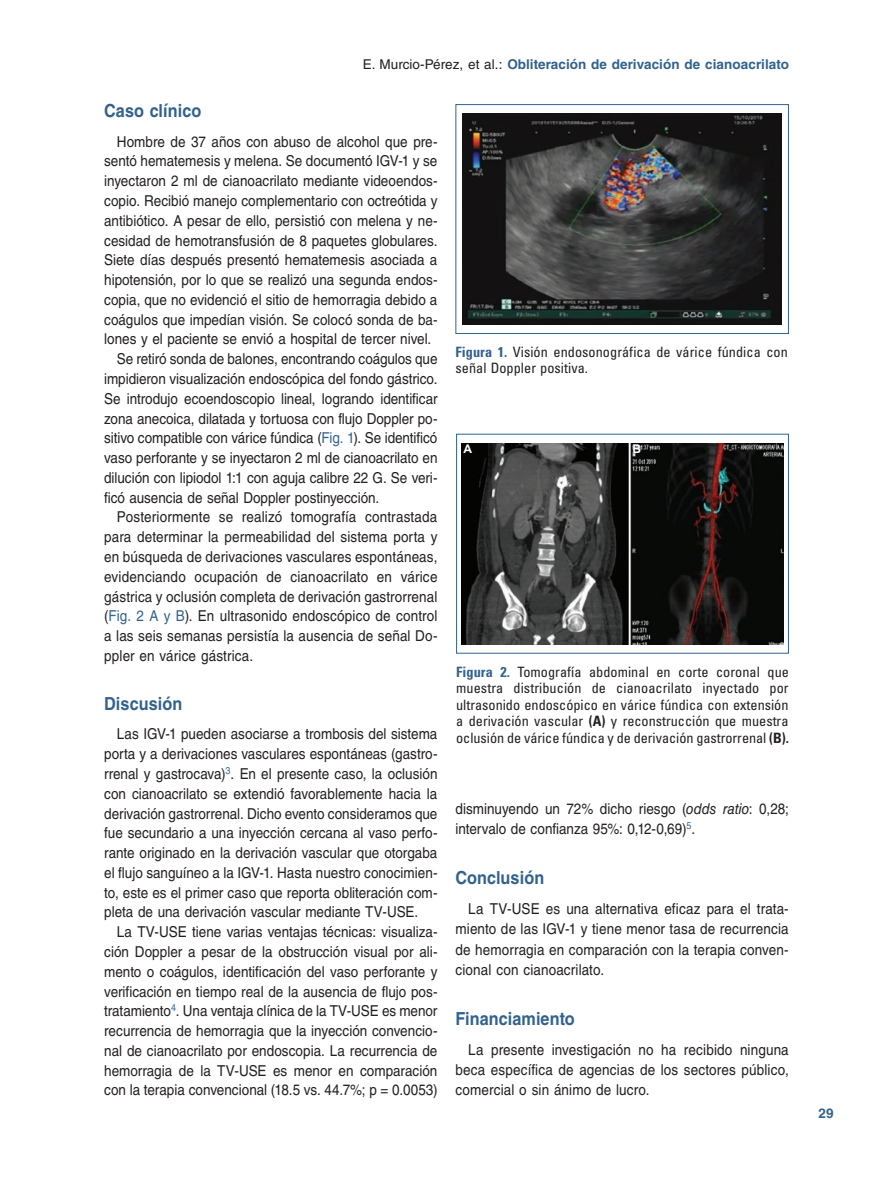
<style>
.page{position:relative;width:893px;height:1191px;background:#fff}
.page>*{position:absolute;margin:0;border:0;box-sizing:border-box;transform-origin:0 0}
.t1{font:700 18px "Helvetica LT Std";letter-spacing:.005em;color:#32628e;scale:.9 1}
.t2{font:15px/19.8px "Helvetica LT Std";color:#231f20;text-align:justify;scale:.9 1}
.t3{font:condensed 14.25px/16.5px "Univers LT Std";letter-spacing:.005em;color:#231f20}
.t4{font:700 13.5px "Helvetica LT Std";letter-spacing:.005em;color:#32628e}
.t5{font:700 12px "Arial";color:#fff}
.s1{font-weight:400;color:#231f20}
.s2{color:#32628e}
.s3{font-weight:700;color:#32628e}
.s4{font-weight:700}
.s5{font-style:italic}
</style>
<div class="page">
<img style="left:463px;top:113px;width:318px;height:212px">
<div style="left:455px;top:104px;width:334px;height:230px;border:1px solid #32628e"></div>
<img style="left:461px;top:443px;width:323px;height:201px">
<div style="left:456px;top:434px;width:333px;height:219px;border:1px solid #32628e"></div>
<p class="t4" style="left:363px;top:56px;width:428px"><span class="s1">E. Murcio-Pérez, et al.:</span> Obliteración de derivación de cianoacrilato</p>
<p class="t1" style="left:104px;top:100px;width:110px">Caso clínico</p>
<p class="t2" style="left:117px;top:131px;width:358px">Hombre de 37 años con abuso de alcohol que pre-</p>
<p class="t2" style="left:104px;top:151px;width:372px">sentó hematemesis y melena. Se documentó IGV-1 y se</p>
<p class="t2" style="left:104px;top:171px;width:372px">inyectaron 2 ml de cianoacrilato mediante videoendos-</p>
<p class="t2" style="left:104px;top:191px;width:372px">copio. Recibió manejo complementario con octreótida y</p>
<p class="t2" style="left:104px;top:211px;width:372px">antibiótico. A pesar de ello, persistió con melena y ne-</p>
<p class="t2" style="left:104px;top:230px;width:372px">cesidad de hemotransfusión de 8 paquetes globulares.</p>
<p class="t2" style="left:104px;top:250px;width:372px">Siete días después presentó hematemesis asociada a</p>
<p class="t2" style="left:104px;top:270px;width:372px">hipotensión, por lo que se realizó una segunda endos-</p>
<p class="t2" style="left:104px;top:290px;width:372px">copia, que no evidenció el sitio de hemorragia debido a</p>
<p class="t2" style="left:104px;top:309px;width:372px">coágulos que impedían visión. Se colocó sonda de ba-</p>
<p class="t2" style="left:104px;top:329px;width:365px">lones y el paciente se envió a hospital de tercer nivel.</p>
<p class="t2" style="left:117px;top:349px;width:358px">Se retiró sonda de balones, encontrando coágulos que</p>
<p class="t2" style="left:104px;top:369px;width:372px">impidieron visualización endoscópica del fondo gástrico.</p>
<p class="t2" style="left:104px;top:388px;width:372px">Se introdujo ecoendoscopio lineal, logrando identificar</p>
<p class="t2" style="left:104px;top:408px;width:372px">zona anecoica, dilatada y tortuosa con flujo Doppler po-</p>
<p class="t2" style="left:104px;top:428px;width:372px">sitivo compatible con várice fúndica (<span class="s2">Fig. 1</span>). Se identificó</p>
<p class="t2" style="left:104px;top:448px;width:372px">vaso perforante y se inyectaron 2 ml de cianoacrilato en</p>
<p class="t2" style="left:104px;top:468px;width:372px">dilución con lipiodol 1:1 con aguja calibre 22 G. Se veri-</p>
<p class="t2" style="left:104px;top:487px;width:307px">ficó ausencia de señal Doppler postinyección.</p>
<p class="t2" style="left:117px;top:507px;width:358px">Posteriormente se realizó tomografía contrastada</p>
<p class="t2" style="left:104px;top:527px;width:372px">para determinar la permeabilidad del sistema porta y</p>
<p class="t2" style="left:104px;top:547px;width:372px">en búsqueda de derivaciones vasculares espontáneas,</p>
<p class="t2" style="left:104px;top:566px;width:372px">evidenciando ocupación de cianoacrilato en várice</p>
<p class="t2" style="left:104px;top:586px;width:372px">gástrica y oclusión completa de derivación gastrorrenal</p>
<p class="t2" style="left:104px;top:606px;width:372px">(<span class="s2">Fig. 2 A y B</span>). En ultrasonido endoscópico de control</p>
<p class="t2" style="left:104px;top:626px;width:372px">a las seis semanas persistía la ausencia de señal Do-</p>
<p class="t2" style="left:104px;top:645px;width:167px">ppler en várice gástrica.</p>
<p class="t1" style="left:104px;top:692px;width:88px">Discusión</p>
<p class="t2" style="left:104px;top:724px;width:372px;text-indent:13px">Las IGV-1 pueden asociarse a trombosis del sistema porta y a derivaciones vasculares espontáneas (gastro&shy;rrenal y gastrocava)<sup>3</sup>. En el presente caso, la oclusión con cianoacrilato se extendió favorablemente hacia la derivación gastrorrenal. Dicho evento consideramos que fue secundario a una inyección cercana al vaso perfo&shy;rante originado en la derivación vascular que otorgaba el flujo sanguíneo a la IGV-1. Hasta nuestro conocimien&shy;to, este es el primer caso que reporta obliteración com&shy;pleta de una derivación vascular mediante TV-USE.</p>
<p class="t2" style="left:104px;top:922px;width:372px;text-indent:13px">La TV-USE tiene varias ventajas técnicas: visualiza&shy;ción Doppler a pesar de la obstrucción visual por ali&shy;mento o coágulos, identificación del vaso perforante y verificación en tiempo real de la ausencia de flujo pos&shy;tratamiento<sup>4</sup>. Una ventaja clínica de la TV-USE es menor recurrencia de hemorragia que la inyección convencio&shy;nal de cianoacrilato por endoscopia. La recurrencia de hemorragia de la TV-USE es menor en comparación con la terapia convencional (18.5 vs. 44.7%; p = 0.0053)</p>
<p class="t3" style="left:455px;top:343px;width:334px"><span class="s3">Figura 1.</span> Visión endosonográfica de várice fúndica con señal Doppler positiva.</p>
<p class="t5" style="left:464px;top:440px;width:10px">A</p>
<p class="t5" style="left:632px;top:440px;width:10px">B</p>
<p class="t3" style="left:456px;top:663px;width:334px;text-align:justify"><span class="s3">Figura 2.</span> Tomografía abdominal en corte coronal que muestra distribución de cianoacrilato inyectado por ultrasonido endoscópico en várice fúndica con extensión a derivación vascular <span class="s4">(A)</span> y reconstrucción que muestra oclusión de várice fúndica y de derivación gastrorrenal <span class="s4">(B).</span></p>
<p class="t2" style="left:455px;top:798px;width:372px;line-height:20.2px">disminuyendo un 72% dicho riesgo (<span class="s5">odds ratio</span>: 0,28; intervalo de confianza 95%: 0,12-0,69)<sup>5</sup>.</p>
<p class="t1" style="left:455px;top:866px;width:100px">Conclusión</p>
<p class="t2" style="left:455px;top:898px;width:372px;line-height:20.2px;text-indent:13px">La TV-USE es una alternativa eficaz para el trata&shy;miento de las IGV-1 y tiene menor tasa de recurrencia de hemorragia en comparación con la terapia conven&shy;cional con cianoacrilato.</p>
<p class="t1" style="left:455px;top:1007px;width:134px">Financiamiento</p>
<p class="t2" style="left:455px;top:1039px;width:372px;line-height:20.2px;text-indent:13px">La presente investigación no ha recibido ninguna beca específica de agencias de los sectores público, comercial o sin ánimo de lucro.</p>
<p class="t4" style="left:819px;top:1104px;width:17px">29</p>
</div>
